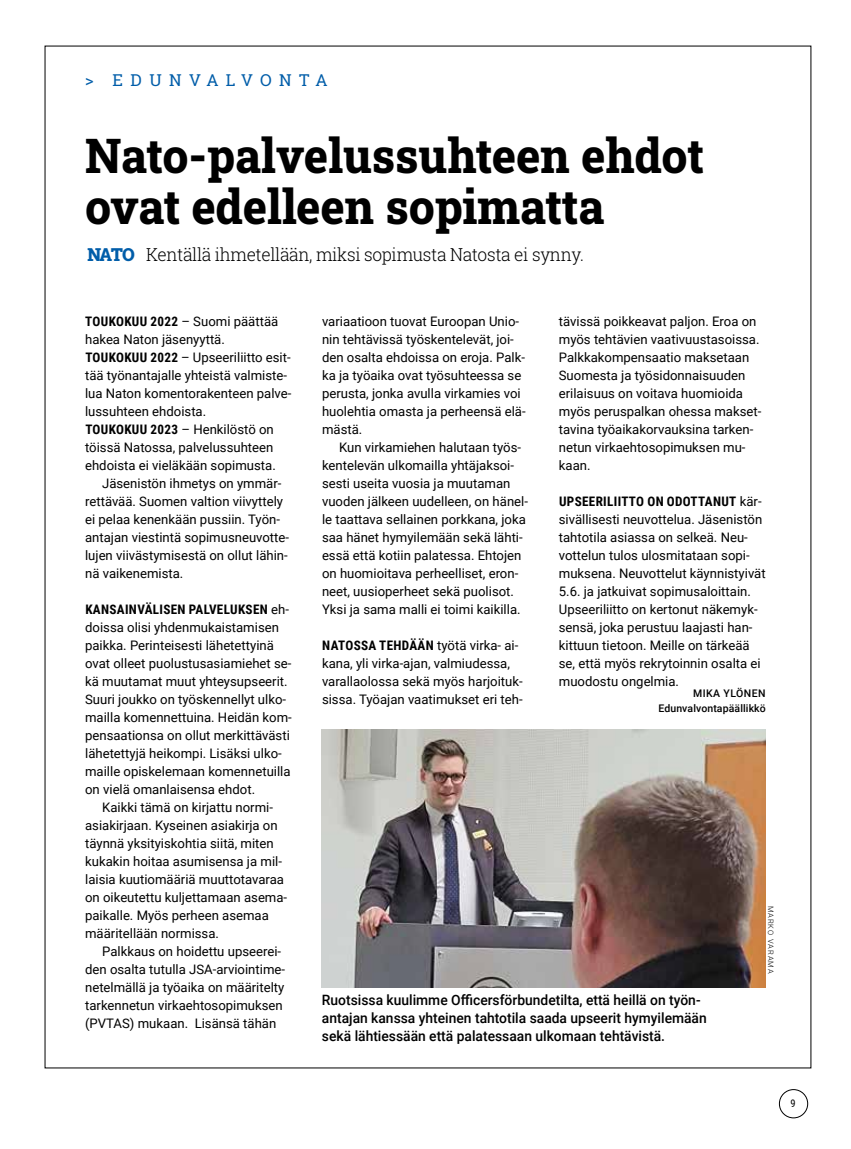
<style>
.page{position:relative;width:851px;height:1149px;background:#fff}
.page>*{position:absolute;margin:0;border:0;box-sizing:border-box;transform-origin:0 0}
.t1{font:800 48px/51px "Roboto Slab";color:#000;scale:.96 1}
.t2{font:300 18px "Roboto Slab";letter-spacing:-.02em;color:#000;scale:.96 1}
.t3{font:16.5px "Roboto Slab";letter-spacing:.45em;color:#005da9}
.t4{font:500 14.25px/18px "Roboto";color:#000}
.t5{font:13.2px/18px "Roboto";color:#000}
.t6{font:700 13.2px "Roboto Condensed";letter-spacing:.025em;color:#000}
.t7{font:500 10.5px/15px "Roboto";letter-spacing:.01em;color:#000;text-align:right}
.t8{font:10.5px "Roboto Condensed";color:#000}
.t9{font:300 7.5px "Roboto";letter-spacing:.135em;color:#000}
.s1{font-weight:900;color:#005da9}
.s2{font-family:"Roboto Condensed";font-weight:700}
.s3{font-family:"Roboto";font-weight:400}
</style>
<div class="page">
<img style="left:322px;top:729px;width:443px;height:258px">
<div style="left:779px;top:1088px;width:28px;height:29px;border:1px solid #000;border-radius:50%"></div>
<p class="t3" style="left:85px;top:69px;width:244px">&gt; EDUNVALVONTA</p>
<h1 class="t1" style="left:85px;top:129px;width:646px">Nato-palvelussuhteen ehdot ovat edelleen sopimatta</h1>
<h2 class="t2" style="left:88px;top:242px;width:518px"><span class="s1">NATO</span> Kentällä ihmetellään, miksi sopimusta Natosta ei synny.</h2>
<p class="t5" style="left:85px;top:311px;width:208px"><span class="s2">TOUKOKUU 2022</span> – Suomi päättää hakea Naton jäsenyyttä.<br><span class="s2">TOUKOKUU 2022</span> – Upseeriliitto esit&shy;tää työnantajalle yhteistä valmiste&shy;lua Naton komentorakenteen palve&shy;lussuhteen ehdoista.<br><span class="s2">TOUKOKUU 2023</span> – Henkilöstö on töissä Natossa, palvelussuhteen ehdoista ei vieläkään sopimusta.</p>
<p class="t5" style="left:85px;top:473px;width:205px;text-indent:17px">Jäsenistön ihmetys on ymmär&shy;rettävää. Suomen valtion viivyttely ei pelaa kenenkään pussiin. Työn&shy;antajan viestintä sopimusneuvotte&shy;lujen viivästymisestä on ollut lähin&shy;nä vaikenemista.</p>
<p class="t6" style="left:85px;top:600px;width:205px">KANSAINVÄLISEN PALVELUKSEN <span class="s3">eh-</span></p>
<p class="t5" style="left:85px;top:617px;width:208px">doissa olisi yhdenmukaistamisen paikka. Perinteisesti lähetettyinä ovat olleet puolustusasiamiehet se&shy;kä muutamat muut yhteysupseerit.<br>Suuri joukko on työskennellyt ulko&shy;mailla komennettuina. Heidän kom&shy;pensaationsa on ollut merkittävästi lähetettyjä heikompi. Lisäksi ulko&shy;maille opiskelemaan komennetuilla on vielä omanlaisensa ehdot.</p>
<p class="t5" style="left:85px;top:797px;width:203px;text-indent:17px">Kaikki tämä on kirjattu normi&shy;asiakirjaan. Kyseinen asiakirja on täynnä yksityiskohtia siitä, miten kukakin hoitaa asumisensa ja mil&shy;laisia kuutiomääriä muuttotavaraa on oikeutettu kuljettamaan asema&shy;paikalle. Myös perheen asemaa määritellään normissa.</p>
<p class="t5" style="left:85px;top:941px;width:201px;text-indent:17px">Palkkaus on hoidettu upseerei&shy;den osalta tutulla JSA-arviointime&shy;netelmällä ja työaika on määritelty tarkennetun virkaehtosopimuksen (PVTAS) mukaan. Lisänsä tähän</p>
<p class="t5" style="left:322px;top:311px;width:205px">variaatioon tuovat Euroopan Unio&shy;nin tehtävissä työskentelevät, joi&shy;den osalta ehdoissa on eroja. Palk&shy;ka ja työaika ovat työsuhteessa se perusta, jonka avulla virkamies voi huolehtia omasta ja perheensä elä&shy;mästä.</p>
<p class="t5" style="left:322px;top:437px;width:207px;text-indent:17px">Kun virkamiehen halutaan työs&shy;kentelevän ulkomailla yhtäjaksoi&shy;sesti useita vuosia ja muutaman vuoden jälkeen uudelleen, on hänel&shy;le taattava sellainen porkkana, joka saa hänet hymyilemään sekä lähti&shy;essä että kotiin palatessa. Ehtojen on huomioitava perheelliset, eron&shy;neet, uusioperheet sekä puolisot.<br>Yksi ja sama malli ei toimi kaikilla.</p>
<p class="t6" style="left:322px;top:635px;width:198px">NATOSSA TEHDÄÄN <span class="s3">työtä virka- ai-</span></p>
<p class="t5" style="left:322px;top:653px;width:202px">kana, yli virka-ajan, valmiudessa, varallaolossa sekä myös harjoituk&shy;sissa. Työajan vaatimukset eri teh-</p>
<p class="t5" style="left:558px;top:311px;width:204px">tävissä poikkeavat paljon. Eroa on myös tehtävien vaativuustasoissa.<br>Palkkakompensaatio maksetaan<br>Suomesta ja työsidonnaisuuden erilaisuus on voitava huomioida myös peruspalkan ohessa makset&shy;tavina työaikakorvauksina tarken&shy;netun virkaehtosopimuksen mu&shy;kaan.</p>
<p class="t6" style="left:559px;top:491px;width:204px">UPSEERILIITTO ON ODOTTANUT <span class="s3">kär-</span></p>
<p class="t5" style="left:558px;top:509px;width:208px">sivällisesti neuvottelua. Jäsenistön tahtotila asiassa on selkeä. Neu&shy;vottelun tulos ulosmitataan sopi&shy;muksena. Neuvottelut käynnistyivät 5.6. ja jatkuivat sopimusaloittain.<br>Upseeriliitto on kertonut näkemyk&shy;sensä, joka perustuu laajasti han&shy;kittuun tietoon. Meille on tärkeää se, että myös rekrytoinnin osalta ei muodostu ongelmia.</p>
<p class="t7" style="left:658px;top:685px;width:109px">MIKA YLÖNEN<br>Edunvalvontapäällikkö</p>
<p class="t9" style="left:775px;top:905px;width:69px;rotate:90deg">MARKO VARAMA</p>
<p class="t4" style="left:322px;top:989px;width:386px">Ruotsissa kuulimme Officersförbundetilta, että heillä on työn&shy;antajan kanssa yhteinen tahtotila saada upseerit hymyilemään sekä lähtiessään että palatessaan ulkomaan tehtävistä.</p>
<p class="t8" style="left:790px;top:1095px;width:7px">9</p>
</div>
